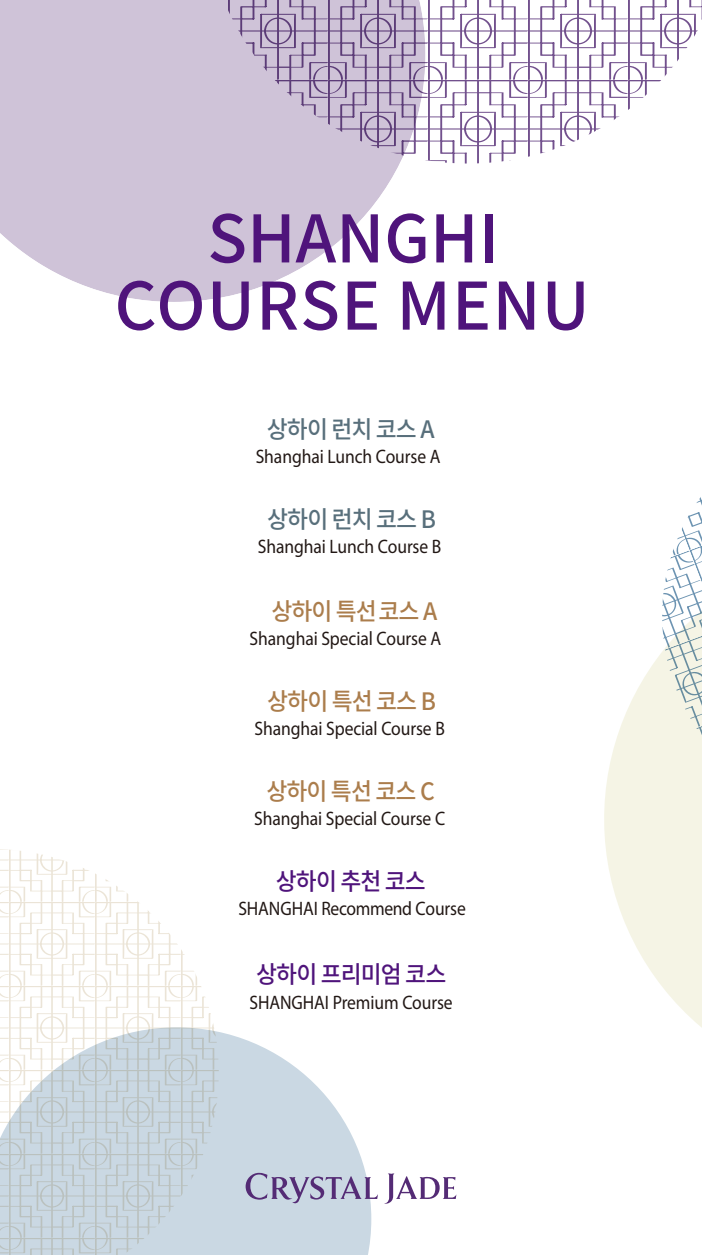
<style>
.page{position:relative;width:702px;height:1255px;background:#fff}
.page>*{position:absolute;margin:0;border:0;box-sizing:border-box;transform-origin:0 0}
.t1{font:500 65.4px/67.2px "Noto Sans CJ Kkr";letter-spacing:.01em;color:#4f147b;text-align:center}
.t2{font:500 24px "Noto Sans CJ Kkr";letter-spacing:-.04em;color:#ab7d4c;scale:.95 1}
.t3{font:500 24px "Noto Sans CJ Kkr";letter-spacing:-.04em;color:#586f7b;scale:.95 1}
.t4{font:500 24px "Noto Sans CJ Kkr";letter-spacing:-.04em;color:#4f147b;scale:.95 1}
.t5{font:19.5px "Myriad Pro";letter-spacing:-.005em;color:#221815;scale:.9 1}
</style>
<div class="page">
<svg style="left:0;top:0;width:400px;height:302px;background:#d5cbdd"></svg>
<svg style="left:205px;top:0;width:497px;height:163px"></svg>
<svg style="left:677px;top:497px;width:25px;height:47px"></svg>
<svg style="left:604px;top:544px;width:98px;height:484px;fill:#f5f4e5"></svg>
<svg style="left:0;top:849px;width:214px;height:178px"></svg>
<svg style="left:0;top:1027px;width:371px;height:227px;background:#d0dbe3"></svg>
<svg style="left:384px;top:1173px;width:72px;height:31px"></svg>
<svg style="left:245px;top:1172px;width:133px;height:31px;background:#b1b1ca"></svg>
<h1 class="t1" style="left:114px;top:206px;width:476px">SHANGHI<br>COURSE MENU</h1>
<p class="t3" style="left:267px;top:415px;width:178px">상하이 런치 코스 A</p>
<p class="t5" style="left:256px;top:445px;width:207px">Shanghai Lunch Course A</p>
<p class="t3" style="left:267px;top:505px;width:179px">상하이 런치 코스 B</p>
<p class="t5" style="left:258px;top:535px;width:205px">Shanghai Lunch Course B</p>
<p class="t2" style="left:271px;top:597px;width:176px">상하이 특선코스 A</p>
<p class="t5" style="left:249px;top:626px;width:214px">Shanghai Special Course A</p>
<p class="t2" style="left:267px;top:687px;width:179px">상하이 특선 코스 B</p>
<p class="t5" style="left:254px;top:716px;width:213px">Shanghai Special Course B</p>
<p class="t2" style="left:266px;top:777px;width:179px">상하이 특선 코스 C</p>
<p class="t5" style="left:254px;top:806px;width:214px">Shanghai Special Course C</p>
<p class="t4" style="left:276px;top:867px;width:159px">상하이 추천 코스</p>
<p class="t5" style="left:238px;top:896px;width:254px">SHANGHAI Recommend Course</p>
<p class="t4" style="left:256px;top:960px;width:202px">상하이 프리미엄 코스</p>
<p class="t5" style="left:249px;top:990px;width:227px">SHANGHAI Premium Course</p>
</div>
